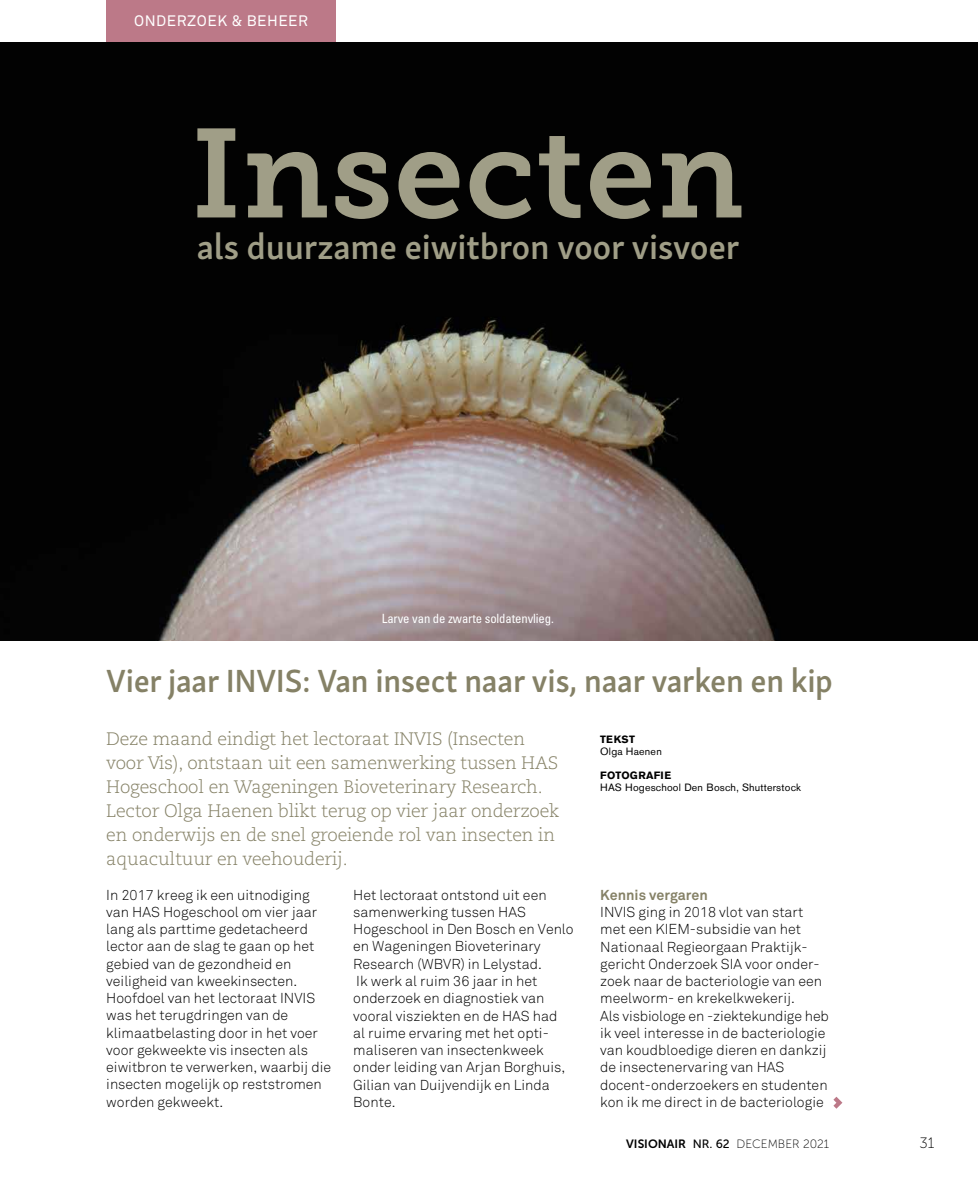
<style>
.page{position:relative;width:978px;height:1191px;background:#fff}
.page>*{position:absolute;margin:0;border:0;box-sizing:border-box;transform-origin:0 0}
.t1{font:125.4px "Museo Slab 700";letter-spacing:.01em;color:#a09e87}
.t2{font:600 35.55px "Skolar Sans";letter-spacing:-.01em;color:#a09e87}
.t3{font:600 33px "Skolar Sans";letter-spacing:-.01em;color:#858166}
.t4{font:300 18px/24px "Caecilia LT Pro 45";letter-spacing:-.01em;color:#858166}
.t5{font:15px "Akkurat";letter-spacing:.035em;color:#fff}
.t6{font:15px "Museo Sans 100";color:#000}
.t7{font:300 14.25px/17.2px "Akkurat";color:#000}
.t8{font:700 14.25px "Akkurat";color:#858166}
.t9{font:condensed 12.75px "Univers LT Std";letter-spacing:-.01em;color:#fff}
.t10{font:12px "Museo Sans 100";color:#000}
.t11{font:10.5px "Akzidenz Grotesk BE";letter-spacing:.02em;color:#000}
.t12{font:700 10.5px "Akzidenz Grotesk BE";letter-spacing:.02em;color:#000}
.s1{font-family:"Museo Sans 700"}
.s2{font-family:"Museo Sans 500"}
</style>
<div class="page">
<div style="left:106px;top:0;width:230px;height:43px;background:#bc7988"></div>
<img style="left:0;top:43px;width:978px;height:597px">
<svg style="left:833px;top:1096px;width:9px;height:12px"></svg>
<p class="t5" style="left:134px;top:12px;width:175px">ONDERZOEK &amp; BEHEER</p>
<h1 class="t1" style="left:191px;top:103px;width:555px">Insecten</h1>
<h2 class="t2" style="left:197px;top:219px;width:544px">als duurzame eiwitbron voor visvoer</h2>
<p class="t9" style="left:382px;top:611px;width:174px">Larve van de zwarte soldatenvlieg.</p>
<h3 class="t3" style="left:106px;top:655px;width:728px">Vier jaar INVIS: Van insect naar vis, naar varken en kip</h3>
<p class="t12" style="left:600px;top:733px;width:36px">TEKST</p>
<p class="t11" style="left:600px;top:745px;width:63px">Olga Haenen</p>
<p class="t12" style="left:600px;top:769px;width:73px">FOTOGRAFIE</p>
<p class="t11" style="left:600px;top:781px;width:202px">HAS Hogeschool Den Bosch, Shutterstock</p>
<p class="t4" style="left:106px;top:726px;width:455px">Deze maand eindigt het lectoraat INVIS (Insecten voor Vis), ontstaan uit een samenwerking tussen HAS Hogeschool en Wageningen Bioveterinary Research.<br>Lector Olga Haenen blikt terug op vier jaar onderzoek en onderwijs en de snel groeiende rol van insecten in aquacultuur en veehouderij.</p>
<p class="t7" style="left:106px;top:886px;width:226px">In 2017 kreeg ik een uitnodiging van HAS Hogeschool om vier jaar lang als parttime gedetacheerd lector aan de slag te gaan op het gebied van de gezondheid en veiligheid van kweekinsecten.<br>Hoofdoel van het lectoraat INVIS was het terugdringen van de klimaatbelasting door in het voer voor gekweekte vis insecten als eiwitbron te verwerken, waarbij die insecten mogelijk op reststromen worden gekweekt.</p>
<p class="t7" style="left:353px;top:886px;width:222px">Het lectoraat ontstond uit een samenwerking tussen HAS<br>Hogeschool in Den Bosch en Venlo en Wageningen Bioveterinary<br>Research (WBVR) in Lelystad.<br>Ik werk al ruim 36 jaar in het onderzoek en diagnostiek van vooral visziekten en de HAS had<br>al ruime ervaring met het opti&shy;maliseren van insectenkweek onder leiding van Arjan Borghuis,<br>Gilian van Duijvendijk en Linda<br>Bonte.</p>
<p class="t8" style="left:600px;top:885px;width:109px">Kennis vergaren</p>
<p class="t7" style="left:600px;top:903px;width:230px">INVIS ging in 2018 vlot van start met een KIEM-subsidie van het Nationaal Regieorgaan Praktijk&shy;gericht Onderzoek SIA voor onder&shy;zoek naar de bacteriologie van een meelworm- en krekelkwekerij.<br>Als visbiologe en -ziektekundige heb ik veel interesse in de bacteriologie van koudbloedige dieren en dankzij de insectenervaring van HAS docent-onderzoekers en studenten kon ik me direct in de bacteriologie</p>
<p class="t10" style="left:626px;top:1138px;width:204px"><span class="s1">VISIONAIR</span> <span class="s2">NR. 62</span> DECEMBER 2021</p>
<p class="t6" style="left:919px;top:1135px;width:16px">31</p>
</div>
